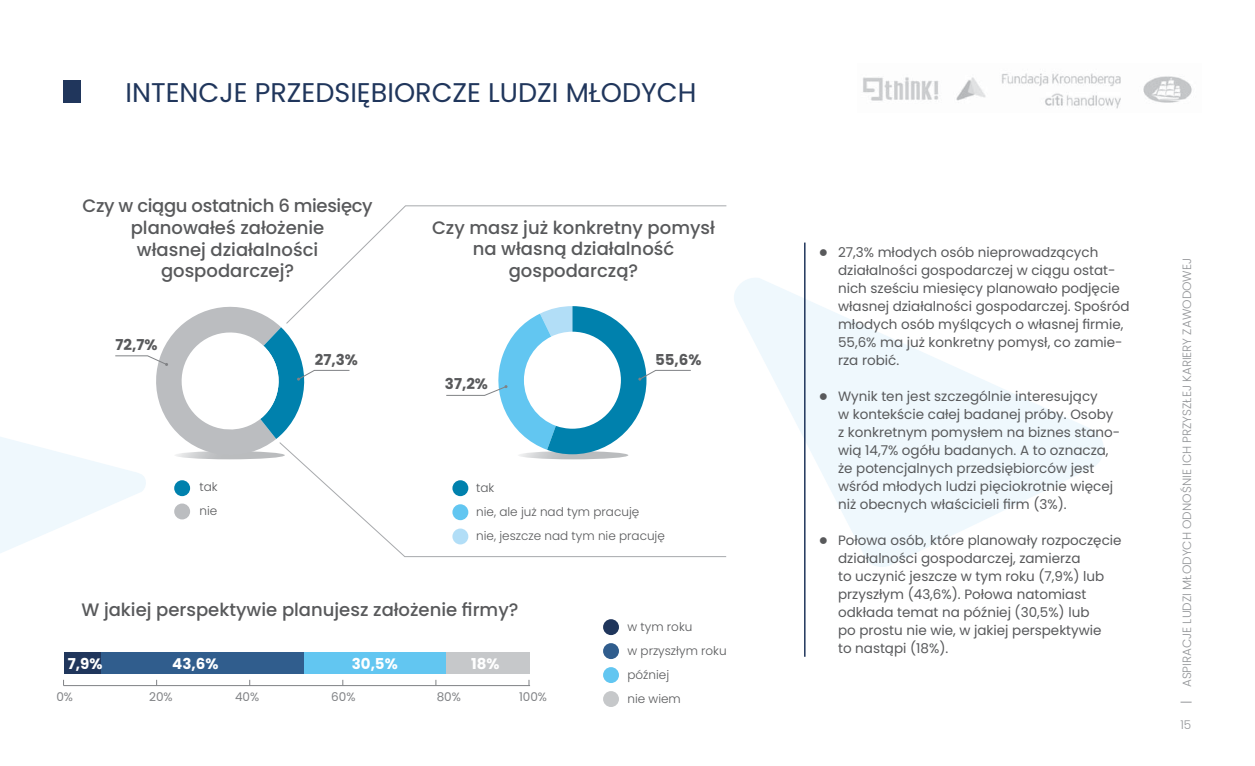
<style>
.page{position:relative;width:1255px;height:766px;background:#fff}
.page>*{position:absolute;margin:0;border:0;box-sizing:border-box;transform-origin:0 0}
.t1{font:27px "Poppins";color:#20365c}
.t2{font:500 18px/21.6px "Poppins";color:#58595b;text-align:center}
.t3{font:700 15px "Poppins";color:#58595b}
.t4{font:700 15px "Poppins";color:#fff}
.t5{font:13.5px/18px "Poppins";color:#58595b}
.t6{font:300 12px/24px "Poppins";color:#58595b}
.t7{font:300 12px "Poppins";color:#939598}
.t8{font:12px "Poppins";color:#808285}
.s1{font-family:"Newspaper Pi BT"}
</style>
<div class="page">
<img style="left:863px;top:73px;width:329px;height:36px">
<svg style="left:734px;top:277px;width:370px;height:290px"></svg>
<svg style="left:309px;top:205px;width:418px;height:95px"></svg>
<svg style="left:350px;top:454px;width:377px;height:103px"></svg>
<div style="left:64px;top:80px;width:17px;height:22px;background:#20365c"></div>
<div style="left:446px;top:652px;width:83px;height:21px;background:#c6c8ca"></div>
<div style="left:304px;top:652px;width:142px;height:21px;background:#62c6f1"></div>
<div style="left:101px;top:652px;width:203px;height:21px;background:#305d8d"></div>
<div style="left:64px;top:652px;width:37px;height:21px;background:#20365c"></div>
<div style="left:452px;top:480px;width:16px;height:16px;background:#0081ad;border-radius:50%"></div>
<div style="left:603px;top:619px;width:16px;height:16px;background:#20365c;border-radius:50%"></div>
<div style="left:452px;top:504px;width:16px;height:16px;background:#62c6f1;border-radius:50%"></div>
<div style="left:603px;top:643px;width:16px;height:16px;background:#305d8d;border-radius:50%"></div>
<div style="left:452px;top:528px;width:16px;height:16px;background:#b2def7;border-radius:50%"></div>
<div style="left:603px;top:667px;width:16px;height:15px;background:#62c6f1;border-radius:50%"></div>
<div style="left:603px;top:691px;width:16px;height:15px;background:#c6c8ca;border-radius:50%"></div>
<svg style="left:446px;top:306px;width:245px;height:148px"></svg>
<hr style="left:804px;top:242px;width:1px;height:414px;background:#20365c">
<hr style="left:64px;top:685px;width:466px;height:1px;background:#808285">
<svg style="left:0;top:300px;width:350px;height:253px"></svg>
<h1 class="t1" style="left:125px;top:74px;width:572px">INTENCJE PRZEDSIĘBIORCZE LUDZI MŁODYCH</h1>
<h2 class="t2" style="left:82px;top:195px;width:292px">Czy w ciągu ostatnich 6 miesięcy planowałeś założenie<br>własnej działalności gospodarczej?</h2>
<p class="t3" style="left:115px;top:334px;width:43px">72,7%</p>
<p class="t3" style="left:315px;top:348px;width:45px">27,3%</p>
<h2 class="t2" style="left:432px;top:216px;width:284px">Czy masz już konkretny pomysł na własną działalność gospodarczą?</h2>
<p class="t3" style="left:445px;top:373px;width:45px">37,2%</p>
<p class="t3" style="left:655px;top:348px;width:48px">55,6%</p>
<p class="t6" style="left:199px;top:475px;width:20px">tak nie</p>
<p class="t6" style="left:476px;top:475px;width:190px">tak<br>nie, ale już nad tym pracuję<br>nie, jeszcze nad tym nie pracuję</p>
<h2 class="t2" style="left:81px;top:599px;width:438px">W jakiej perspektywie planujesz założenie firmy?</h2>
<p class="t4" style="left:68px;top:652px;width:36px">7,9%</p>
<p class="t4" style="left:172px;top:652px;width:48px">43,6%</p>
<p class="t4" style="left:352px;top:652px;width:47px">30,5%</p>
<p class="t4" style="left:471px;top:652px;width:30px">18%</p>
<p class="t8" style="left:56px;top:688px;width:18px">0%</p>
<p class="t8" style="left:149px;top:688px;width:25px">20%</p>
<p class="t8" style="left:235px;top:688px;width:26px">40%</p>
<p class="t8" style="left:331px;top:688px;width:26px">60%</p>
<p class="t8" style="left:436px;top:688px;width:26px">80%</p>
<p class="t8" style="left:519px;top:688px;width:30px">100%</p>
<p class="t6" style="left:627px;top:614px;width:101px">w tym roku<br>w przyszłym roku później<br>nie wiem</p>
<p class="t5" style="left:838px;top:243px;width:293px;text-indent:-19px"><span class="s1">•</span> 27,3% młodych osób nieprowadzących działalności gospodarczej w ciągu ostat&shy;nich sześciu miesięcy planowało podjęcie własnej działalności gospodarczej. Spośród młodych osób myślących o własnej firmie, 55,6% ma już konkretny pomysł, co zamie&shy;rza robić.</p>
<p class="t5" style="left:838px;top:387px;width:284px;text-indent:-19px"><span class="s1">•</span> Wynik ten jest szczególnie interesujący<br>w kontekście całej badanej próby. Osoby z konkretnym pomysłem na biznes stano&shy;wią 14,7% ogółu badanych. A to oznacza, że potencjalnych przedsiębiorców jest wśród młodych ludzi pięciokrotnie więcej niż obecnych właścicieli firm (3%).</p>
<p class="t5" style="left:838px;top:531px;width:285px;text-indent:-19px"><span class="s1">•</span> Połowa osób, które planowały rozpoczęcie działalności gospodarczej, zamierza<br>to uczynić jeszcze w tym roku (7,9%) lub przyszłym (43,6%). Połowa natomiast odkłada temat na później (30,5%) lub<br>po prostu nie wie, w jakiej perspektywie<br>to nastąpi (18%).</p>
<p class="t7" style="left:1178px;top:687px;width:430px;rotate:-90deg">ASPIRACJE LUDZI MŁODYCH ODNOŚNIE ICH PRZYSZŁEJ KARIERY ZAWODOWEJ</p>
<p class="t7" style="left:1180px;top:715px;width:12px">15</p>
</div>
